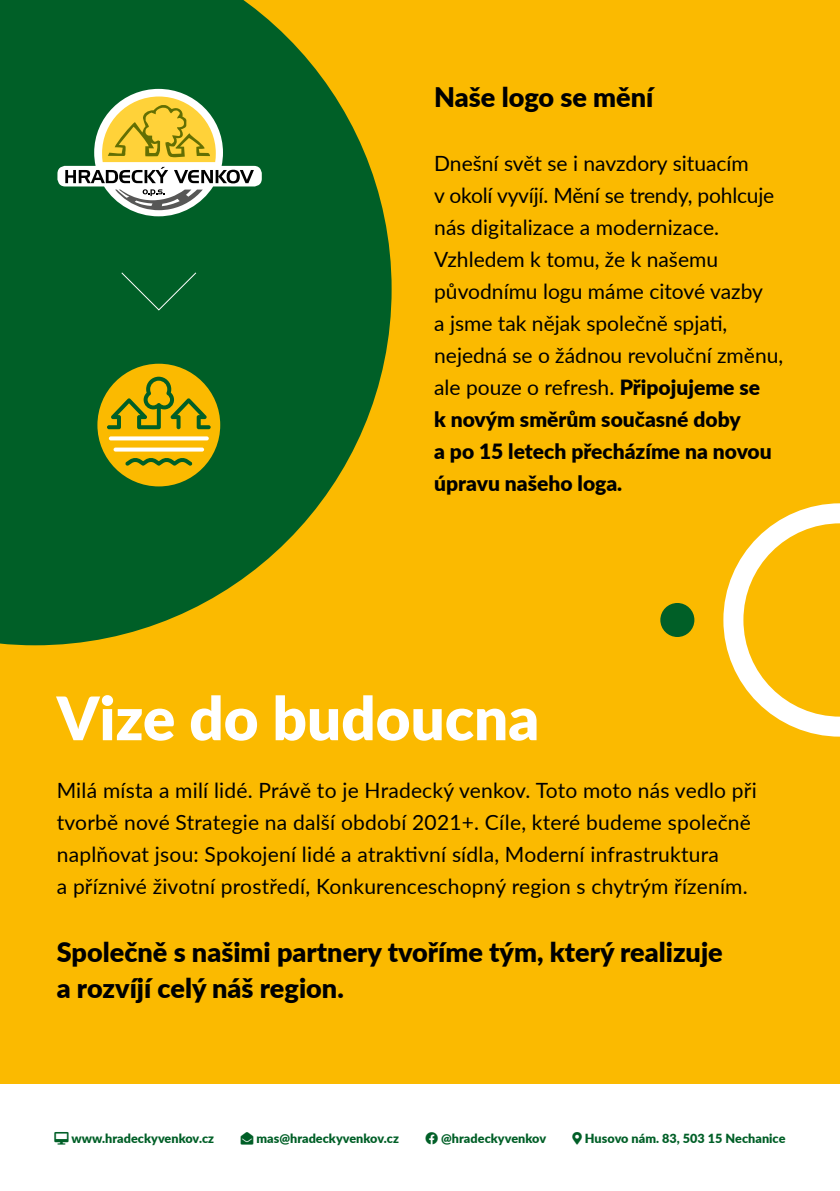
<style>
.page{position:relative;width:840px;height:1191px;background:#fff}
.page>*{position:absolute;margin:0;border:0;box-sizing:border-box;transform-origin:0 0}
.t1{font:900 60px "Lato";color:#fff}
.t2{font:900 27px/36px "Lato";color:#000}
.t3{font:21px/32px "Lato";color:#000}
.t4{font:900 12.6px "Lato";letter-spacing:.005em;color:#005f27}
.s1{font-weight:900}
</style>
<div class="page">
<div style="left:0;top:0;width:839px;height:1178px;background:#fbba00"></div>
<svg style="left:0;top:0;width:391px;height:645px;fill:#005f27"></svg>
<div style="left:0;top:1084px;width:839px;height:107px;background:#fff"></div>
<svg style="left:57px;top:89px;width:205px;height:127px;background:#799a60"></svg>
<div style="left:97px;top:364px;width:123px;height:122px;background:#fbba00;border-radius:50%"></div>
<svg style="left:107px;top:377px;width:103px;height:52px"></svg>
<svg style="left:109px;top:436px;width:100px;height:4px"></svg>
<svg style="left:113px;top:447px;width:91px;height:4px"></svg>
<svg style="left:125px;top:458px;width:67px;height:8px"></svg>
<svg style="left:120px;top:272px;width:77px;height:39px;background:#08642e"></svg>
<svg style="left:723px;top:503px;width:116px;height:233px"></svg>
<div style="left:660px;top:603px;width:34px;height:34px;background:#005f27;border-radius:50%"></div>
<p class="t2" style="left:434px;top:78px;width:221px">Naše logo se mění</p>
<p class="t3" style="left:434px;top:146px;width:350px">Dnešní svět se i navzdory situacím<br>v okolí vyvíjí. Mění se trendy, pohlcuje nás digitalizace a modernizace.<br>Vzhledem k tomu, že k našemu původnímu logu máme citové vazby<br>a jsme tak nějak společně spjati, nejedná se o žádnou revoluční změnu, ale pouze o refresh. <span class="s1">Připojujeme se<br>k novým směrům současné doby<br>a po 15 letech přecházíme na novou úpravu našeho loga.</span></p>
<h1 class="t1" style="left:57px;top:673px;width:484px">Vize do budoucna</h1>
<p class="t3" style="left:57px;top:773px;width:701px">Milá místa a milí lidé. Právě to je Hradecký venkov. Toto moto nás vedlo při tvorbě nové Strategie na další období 2021+. Cíle, které budeme společně naplňovat jsou: Spokojení lidé a atraktivní sídla, Moderní infrastruktura<br>a příznivé životní prostředí, Konkurenceschopný region s chytrým řízením.</p>
<p class="t2" style="left:57px;top:933px;width:667px">Společně s našimi partnery tvoříme tým, který realizuje a rozvíjí celý náš region.</p>
<p class="t4" style="left:71px;top:1128px;width:144px">www.hradeckyvenkov.cz</p>
<p class="t4" style="left:240px;top:1128px;width:160px">■❖●□■ mas@hradeckyvenkov.cz</p>
<p class="t4" style="left:441px;top:1128px;width:106px">@hradeckyvenkov</p>
<p class="t4" style="left:584px;top:1128px;width:202px">Husovo nám. 83, 503 15 Nechanice</p>
</div>
